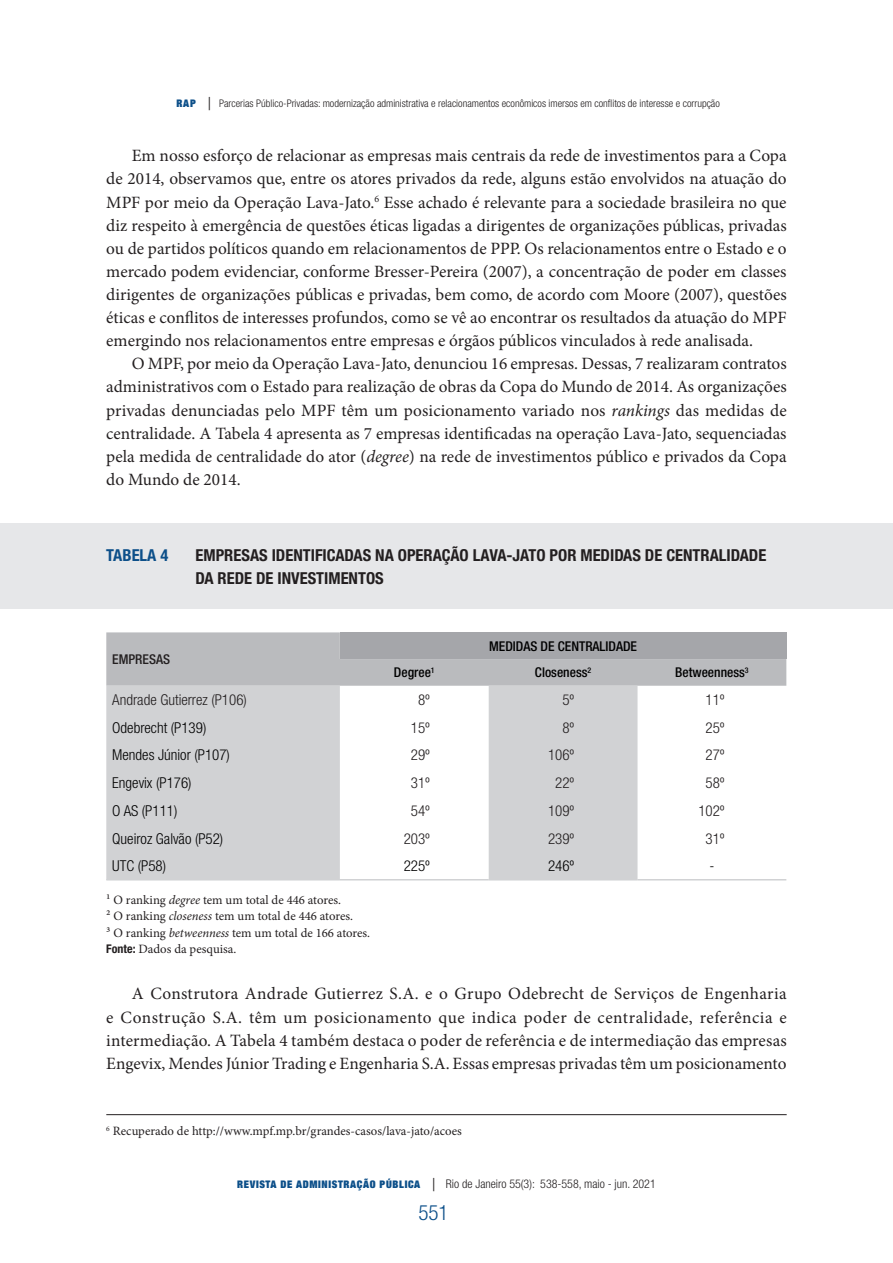
<style>
.page{position:relative;width:893px;height:1263px;background:#fff}
.page>*{position:absolute;margin:0;border:0;box-sizing:border-box;transform-origin:0 0}
.t1{font:300 condensed 21px "Helvetica Neue LT Std";color:#0c4f89}
.texto_3{font:17.25px/23.1px "Minion Pro";color:#231f20;text-align:justify}
.tit_tab{font:700 condensed 16.5px/23.1px "Helvetica Neue LT Std";color:#231f20}
.tit_tab-2{font:700 condensed 16.5px "Helvetica Neue LT Std";color:#0c4f89}
.TEXTO_TAB{font:300 condensed 15px "Helvetica Neue LT Std";color:#000}
.TEXTO_TAB-2{font:300 condensed 15px "Helvetica Neue LT Std";color:#231f20}
.GARGANTA{font:500 condensed 13.5px "Helvetica Neue LT Std";color:#000}
.GARGANTA-2{font:500 condensed 13.5px "Helvetica Neue LT Std";color:#231f20}
.fonte{font:12.75px "Minion Pro";color:#231f20}
.nota_DOI{font:12.75px "Minion Pro";color:#231f20}
.t2{font:300 condensed 12px "Helvetica Neue LT Std";color:#231f20}
.t3{font:300 condensed 10.5px "Helvetica Neue LT Std";color:#231f20}
.s1{font-family:"Helvetica Neue";font-weight:900;font-stretch:expanded;color:#0c4f89}
.s2{font-size:18px}
.s3{font-style:italic}
.s4{font-family:"Helvetica Neue LT Std";font-weight:700;font-stretch:condensed;font-size:12px}
.s5{font-family:"Helvetica Neue";font-weight:900;font-stretch:expanded;font-size:10.5px;color:#0c4f89}
</style>
<div class="page">
<div style="left:0;top:523px;width:892px;height:85px;background:#e6e7e9"></div>
<div style="left:106px;top:632px;width:680px;height:54px;background:#babbbe"></div>
<div style="left:340px;top:632px;width:446px;height:27px;background:#a5a6aa"></div>
<svg style="left:106px;top:686px;width:531px;height:193px;fill:#d1d2d4"></svg>
<hr style="left:106px;top:879px;width:234px;height:1px;background:#d1d2d4">
<hr style="left:340px;top:879px;width:149px;height:1px;background:#d1d2d4">
<hr style="left:489px;top:879px;width:148px;height:1px;background:#d1d2d4">
<hr style="left:637px;top:879px;width:149px;height:1px;background:#d1d2d4">
<hr style="left:106px;top:1114px;width:681px;height:1px;background:#231f20">
<p class="t3" style="left:176px;top:98px;width:545px"><span class="s1">RAP</span> <span class="s2">|</span> Parcerias Público-Privadas: modernização administrativa e relacionamentos econômicos imersos em conflitos de interesse e corrupção</p>
<p class="texto_3" style="left:106px;top:144px;width:682px;text-indent:26px">Em nosso esforço de relacionar as empresas mais centrais da rede de investimentos para a Copa de 2014, observamos que, entre os atores privados da rede, alguns estão envolvidos na atuação do MPF por meio da Operação Lava-Jato.<sup>6</sup> Esse achado é relevante para a sociedade brasileira no que diz respeito à emergência de questões éticas ligadas a dirigentes de organizações públicas, privadas ou de partidos políticos quando em relacionamentos de PPP. Os relacionamentos entre o Estado e o mercado podem evidenciar, conforme Bresser-Pereira (2007), a concentração de poder em classes dirigentes de organizações públicas e privadas, bem como, de acordo com Moore (2007), questões éticas e conflitos de interesses profundos, como se vê ao encontrar os resultados da atuação do MPF emergindo nos relacionamentos entre empresas e órgãos públicos vinculados à rede analisada.</p>
<p class="texto_3" style="left:106px;top:352px;width:682px;text-indent:26px">O MPF, por meio da Operação Lava-Jato, denunciou 16 empresas. Dessas, 7 realizaram contratos administrativos com o Estado para realização de obras da Copa do Mundo de 2014. As organizações privadas denunciadas pelo MPF têm um posicionamento variado nos <span class="s3">rankings</span> das medidas de centralidade. A Tabela 4 apresenta as 7 empresas identificadas na operação Lava-Jato, sequenciadas pela medida de centralidade do ator (<span class="s3">degree</span>) na rede de investimentos público e privados da Copa do Mundo de 2014.</p>
<p class="tit_tab-2" style="left:106px;top:545px;width:63px">TABELA 4</p>
<p class="tit_tab" style="left:196px;top:543px;width:572px">EMPRESAS IDENTIFICADAS NA OPERAÇÃO LAVA-JATO POR MEDIDAS DE CENTRALIDADE<br>DA REDE DE INVESTIMENTOS</p>
<p class="GARGANTA-2" style="left:112px;top:651px;width:59px">EMPRESAS</p>
<p class="GARGANTA" style="left:489px;top:638px;width:150px">MEDIDAS DE CENTRALIDADE</p>
<p class="GARGANTA" style="left:394px;top:664px;width:42px">Degree<sup>1</sup></p>
<p class="GARGANTA" style="left:535px;top:664px;width:58px">Closeness<sup>2</sup></p>
<p class="GARGANTA" style="left:675px;top:664px;width:75px">Betweenness<sup>3</sup></p>
<p class="TEXTO_TAB-2" style="left:112px;top:691px;width:136px">Andrade Gutierrez (P106)</p>
<p class="TEXTO_TAB-2" style="left:418px;top:691px;width:13px">8º</p>
<p class="TEXTO_TAB-2" style="left:562px;top:691px;width:13px">5º</p>
<p class="TEXTO_TAB-2" style="left:706px;top:691px;width:20px">11º</p>
<p class="TEXTO_TAB" style="left:112px;top:719px;width:96px">Odebrecht (P139)</p>
<p class="TEXTO_TAB-2" style="left:411px;top:719px;width:20px">15º</p>
<p class="TEXTO_TAB-2" style="left:562px;top:719px;width:13px">8º</p>
<p class="TEXTO_TAB-2" style="left:706px;top:719px;width:20px">25º</p>
<p class="TEXTO_TAB" style="left:112px;top:746px;width:119px">Mendes Júnior (P107)</p>
<p class="TEXTO_TAB-2" style="left:411px;top:746px;width:20px">29º</p>
<p class="TEXTO_TAB-2" style="left:548px;top:746px;width:27px">106º</p>
<p class="TEXTO_TAB-2" style="left:706px;top:746px;width:20px">27º</p>
<p class="TEXTO_TAB" style="left:112px;top:774px;width:81px">Engevix (P176)</p>
<p class="TEXTO_TAB-2" style="left:411px;top:774px;width:20px">31º</p>
<p class="TEXTO_TAB-2" style="left:555px;top:774px;width:20px">22º</p>
<p class="TEXTO_TAB-2" style="left:706px;top:774px;width:20px">58º</p>
<p class="TEXTO_TAB" style="left:112px;top:802px;width:67px">O AS (P111)</p>
<p class="TEXTO_TAB-2" style="left:411px;top:802px;width:20px">54º</p>
<p class="TEXTO_TAB-2" style="left:548px;top:802px;width:27px">109º</p>
<p class="TEXTO_TAB-2" style="left:698px;top:802px;width:27px">102º</p>
<p class="TEXTO_TAB" style="left:112px;top:830px;width:112px">Queiroz Galvão (P52)</p>
<p class="TEXTO_TAB-2" style="left:404px;top:830px;width:27px">203º</p>
<p class="TEXTO_TAB-2" style="left:548px;top:830px;width:27px">239º</p>
<p class="TEXTO_TAB-2" style="left:706px;top:830px;width:20px">31º</p>
<p class="TEXTO_TAB" style="left:112px;top:857px;width:55px">UTC (P58)</p>
<p class="TEXTO_TAB" style="left:404px;top:857px;width:27px">225º</p>
<p class="TEXTO_TAB" style="left:548px;top:857px;width:27px">246º</p>
<p class="TEXTO_TAB" style="left:709px;top:857px;width:6px">-</p>
<p class="fonte" style="left:106px;top:891px;width:236px">¹ O ranking <span class="s3">degree</span> tem um total de 446 atores.</p>
<p class="fonte" style="left:106px;top:908px;width:248px">² O ranking <span class="s3">closeness</span> tem um total de 446 atores.</p>
<p class="fonte" style="left:106px;top:924px;width:265px">³ O ranking <span class="s3">betweenness</span> tem um total de 166 atores.</p>
<p class="fonte" style="left:106px;top:941px;width:132px"><span class="s4">Fonte:</span> Dados da pesquisa.</p>
<p class="texto_3" style="left:106px;top:982px;width:682px;text-indent:26px">A Construtora Andrade Gutierrez S.A. e o Grupo Odebrecht de Serviços de Engenharia e Construção S.A. têm um posicionamento que indica poder de centralidade, referência e intermediação. A Tabela 4 também destaca o poder de referência e de intermediação das empresas Engevix, Mendes Júnior Trading e Engenharia S.A. Essas empresas privadas têm um posicionamento</p>
<p class="nota_DOI" style="left:106px;top:1123px;width:357px"><sup>6</sup> Recuperado de http://www.mpf.mp.br/grandes-casos/lava-jato/acoes</p>
<p class="t2" style="left:237px;top:1176px;width:420px"><span class="s5">REVISTA DE ADMINISTRAÇÃO PÚBLICA</span> <span class="s2">|</span> Rio de Janeiro 55(3): 538-558, maio - jun. 2021</p>
<p class="t1" style="left:418px;top:1200px;width:32px">551</p>
</div>
